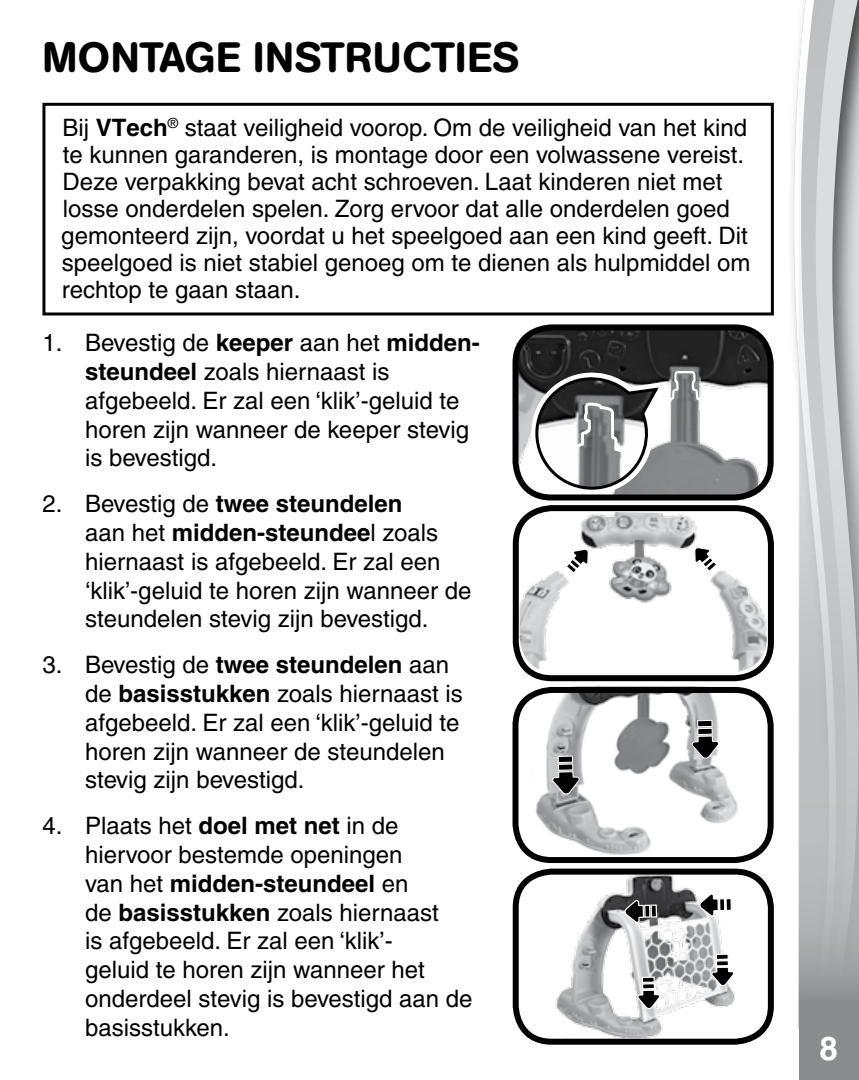
<style>
.page{position:relative;width:859px;height:1080px;background:#fff}
.page>*{position:absolute;margin:0;border:0;box-sizing:border-box;transform-origin:0 0}
.t1{font:500 42px "AG Book Rounded";letter-spacing:.02em;color:#000}
.t2{font:700 33px "Helvetica";color:#fff}
.t3{font:500 24px/28.8px "Helvetica";color:#000}
.s1{font-weight:700}
</style>
<div class="page">
<svg style="left:793px;top:55px;width:6px;height:974px"></svg>
<svg style="left:799px;top:0;width:60px;height:1080px;background:#bdbec0"></svg>
<div style="left:42px;top:103px;width:732px;height:212px;border:3px solid #000"></div>
<div style="left:513px;top:505px;width:261px;height:176px;border:6px solid #000;border-radius:36px"></div>
<img style="left:520px;top:511px;width:247px;height:162px">
<img style="left:519px;top:687px;width:248px;height:169px">
<svg style="left:691px;top:719px;width:29px;height:40px"></svg>
<svg style="left:552px;top:755px;width:28px;height:40px"></svg>
<div style="left:512px;top:687px;width:262px;height:176px;border:6px solid #000;border-radius:36px"></div>
<img style="left:555px;top:876px;width:194px;height:162px">
<div style="left:513px;top:869px;width:261px;height:176px;border:6px solid #000;border-radius:36px"></div>
<svg style="left:624px;top:899px;width:34px;height:25px"></svg>
<svg style="left:637px;top:976px;width:24px;height:34px"></svg>
<svg style="left:711px;top:953px;width:24px;height:34px"></svg>
<svg style="left:699px;top:893px;width:34px;height:24px"></svg>
<img style="left:519px;top:331px;width:248px;height:163px">
<div style="left:512px;top:324px;width:262px;height:177px;border:6px solid #000;border-radius:36px"></div>
<svg style="left:519px;top:370px;width:199px;height:262px"></svg>
<h1 class="t1" style="left:42px;top:33px;width:478px">MONTAGE INSTRUCTIES</h1>
<p class="t3" style="left:61px;top:114px;width:690px;line-height:27px">Bij <span class="s1">VTech</span><sup>®</sup> staat veiligheid voorop. Om de veiligheid van het kind te kunnen garanderen, is montage door een volwassene vereist.<br>Deze verpakking bevat acht schroeven. Laat kinderen niet met losse onderdelen spelen. Zorg ervoor dat alle onderdelen goed gemonteerd zijn, voordat u het speelgoed aan een kind geeft. Dit speelgoed is niet stabiel genoeg om te dienen als hulpmiddel om rechtop te gaan staan.</p>
<p class="t3" style="left:85px;top:328px;width:396px;text-indent:-43px">1. Bevestig de <span class="s1">keeper</span> aan het <span class="s1">midden&shy;steundeel</span> zoals hiernaast is afgebeeld. Er zal een ‘klik’-geluid te horen zijn wanneer de keeper stevig is bevestigd.</p>
<p class="t3" style="left:85px;top:489px;width:388px;text-indent:-43px">2. Bevestig de <span class="s1">twee steundelen<br></span>aan het <span class="s1">midden-steundee</span>l zoals hiernaast is afgebeeld. Er zal een ‘klik’-geluid te horen zijn wanneer de steundelen stevig zijn bevestigd.</p>
<p class="t3" style="left:85px;top:650px;width:379px;text-indent:-43px">3. Bevestig de <span class="s1">twee steundelen</span> aan de <span class="s1">basisstukken</span> zoals hiernaast is afgebeeld. Er zal een ‘klik’-geluid te horen zijn wanneer de steundelen stevig zijn bevestigd.</p>
<p class="t3" style="left:85px;top:811px;width:389px;text-indent:-43px">4. Plaats het <span class="s1">doel met net</span> in de hiervoor bestemde openingen<br>van het <span class="s1">midden-steundeel</span> en<br>de <span class="s1">basisstukken</span> zoals hiernaast<br>is afgebeeld. Er zal een ‘klik’-<br>geluid te horen zijn wanneer het onderdeel stevig is bevestigd aan de basisstukken.</p>
<h2 class="t2" style="left:820px;top:1025px;width:26px">8 <sup>8</sup>8</h2>
</div>
